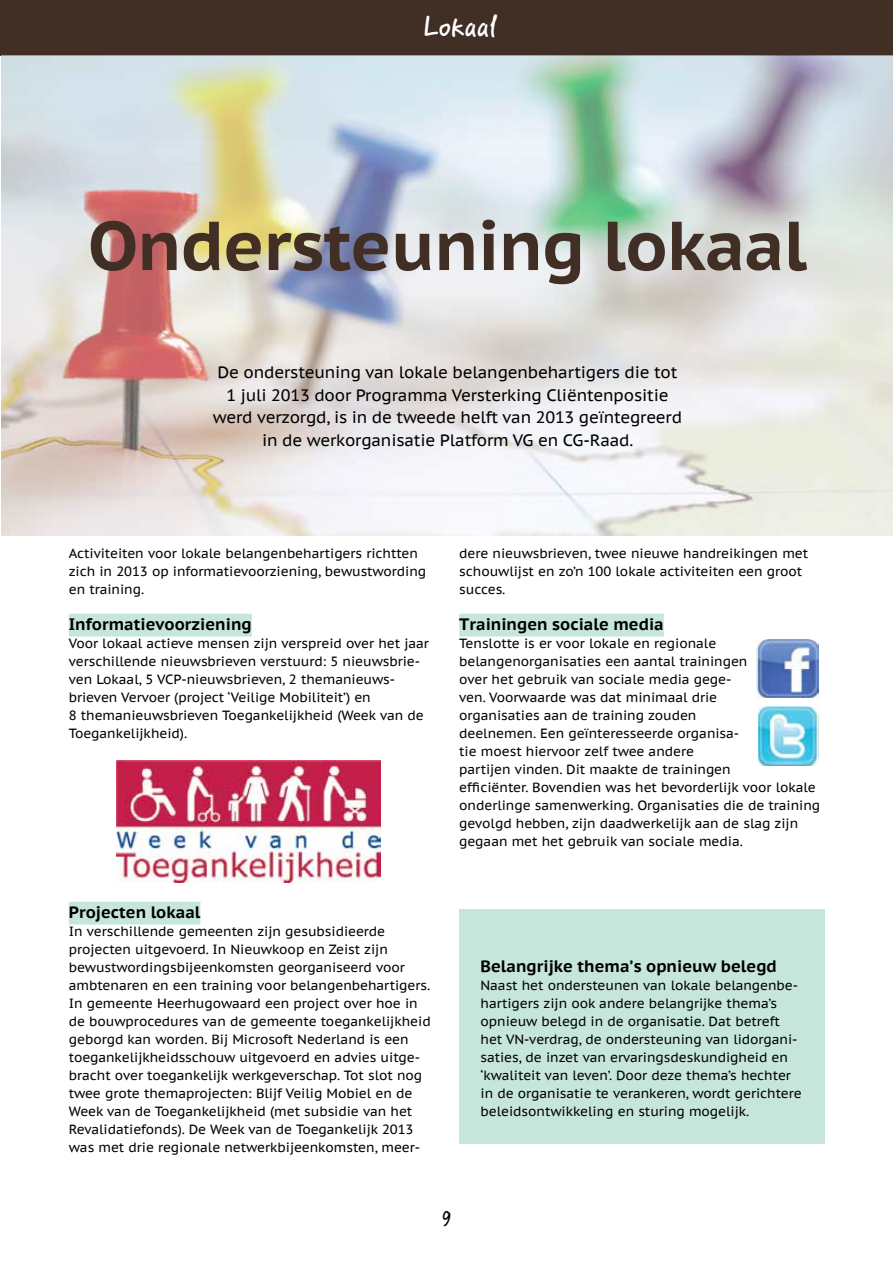
<style>
.page{position:relative;width:893px;height:1263px;background:#fff}
.page>*{position:absolute;margin:0;border:0;box-sizing:border-box;transform-origin:0 0}
.t1{font:700 69px "PT Sans Caption";letter-spacing:-.01em;color:#412e25}
.t2{font:500 30px "PF Reminder Pro";letter-spacing:.01em;color:#fff}
.t3{font:500 19.5px "PF Reminder Pro";color:#000}
.t4{font:16.5px/22.5px "PT Sans Caption";letter-spacing:-.01em;color:#000;text-align:center}
.t5{font:700 16.5px "PT Sans Caption";color:#000}
.t6{font:13.35px/18px "PT Sans Caption";letter-spacing:-.005em;color:#000}
</style>
<div class="page">
<div style="left:0;top:0;width:893px;height:55px;background:#412e25"></div>
<img style="left:1px;top:55px;width:892px;height:481px">
<div style="left:459px;top:909px;width:366px;height:234px;background:#c6e6db"></div>
<div style="left:69px;top:614px;width:183px;height:22px;background:#c6e6db"></div>
<div style="left:69px;top:902px;width:131px;height:22px;background:#c6e6db"></div>
<img style="left:117px;top:761px;width:264px;height:121px">
<div style="left:459px;top:614px;width:205px;height:22px;background:#c6e6db"></div>
<img style="left:757px;top:639px;width:62px;height:59px">
<img style="left:758px;top:706px;width:60px;height:59px">
<h2 class="t2" style="left:422px;top:8px;width:75px">Lokaal</h2>
<h1 class="t1" style="left:88px;top:200px;width:720px">Ondersteuning lokaal</h1>
<p class="t4" style="left:213px;top:361px;width:471px">De ondersteuning van lokale belangenbehartigers die tot 1 juli 2013 door Programma Versterking Cliëntenpositie werd verzorgd, is in de tweede helft van 2013 geïntegreerd in de werkorganisatie Platform VG en CG-Raad.</p>
<p class="t6" style="left:69px;top:544px;width:359px">Activiteiten voor lokale belangenbehartigers richtten zich in 2013 op informatievoorziening, bewustwording en training.</p>
<p class="t5" style="left:69px;top:613px;width:184px">Informatievoorziening</p>
<p class="t6" style="left:69px;top:634px;width:362px">Voor lokaal actieve mensen zijn verspreid over het jaar verschillende nieuwsbrieven verstuurd: 5 nieuwsbrie&shy;ven Lokaal, 5 VCP-nieuwsbrieven, 2 themanieuws&shy;brieven Vervoer (project ‘Veilige Mobiliteit’) en<br>8 themanieuwsbrieven Toegankelijkheid (Week van de Toegankelijkheid).</p>
<p class="t6" style="left:459px;top:544px;width:350px">dere nieuwsbrieven, twee nieuwe handreikingen met schouwlijst en zo’n 100 lokale activiteiten een groot succes.</p>
<p class="t5" style="left:459px;top:613px;width:206px">Trainingen sociale media</p>
<p class="t6" style="left:459px;top:634px;width:362px">Tenslotte is er voor lokale en regionale belangenorganisaties een aantal trainingen<br>over het gebruik van sociale media gege-<br>ven. Voorwaarde was dat minimaal drie<br>organisaties aan de training zouden<br>deelnemen. Een geïnteresseerde organisa-<br>tie moest hiervoor zelf twee andere<br>partijen vinden. Dit maakte de trainingen<br>efficiënter. Bovendien was het bevorderlijk voor lokale onderlinge samenwerking. Organisaties die de training gevolgd hebben, zijn daadwerkelijk aan de slag zijn gegaan met het gebruik van sociale media.</p>
<p class="t5" style="left:69px;top:901px;width:133px">Projecten lokaal</p>
<p class="t6" style="left:69px;top:922px;width:363px">In verschillende gemeenten zijn gesubsidieerde projecten uitgevoerd. In Nieuwkoop en Zeist zijn bewustwordingsbijeenkomsten georganiseerd voor ambtenaren en een training voor belangenbehartigers.<br>In gemeente Heerhugowaard een project over hoe in de bouwprocedures van de gemeente toegankelijkheid geborgd kan worden. Bij Microsoft Nederland is een toegankelijkheidsschouw uitgevoerd en advies uitge&shy;bracht over toegankelijk werkgeverschap. Tot slot nog twee grote themaprojecten: Blijf Veilig Mobiel en de Week van de Toegankelijkheid (met subsidie van het Revalidatiefonds). De Week van de Toegankelijk 2013 was met drie regionale netwerkbijeenkomsten, meer-</p>
<h3 class="t3" style="left:442px;top:1206px;width:11px">9</h3>
<p class="t5" style="left:480px;top:955px;width:298px">Belangrijke thema’s opnieuw belegd</p>
<p class="t6" style="left:480px;top:976px;width:323px">Naast het ondersteunen van lokale belangenbe&shy;hartigers zijn ook andere belangrijke thema’s opnieuw belegd in de organisatie. Dat betreft het VN-verdrag, de ondersteuning van lidorgani&shy;saties, de inzet van ervaringsdeskundigheid en ‘kwaliteit van leven’. Door deze thema’s hechter in de organisatie te verankeren, wordt gerichtere beleidsontwikkeling en sturing mogelijk.</p>
</div>
